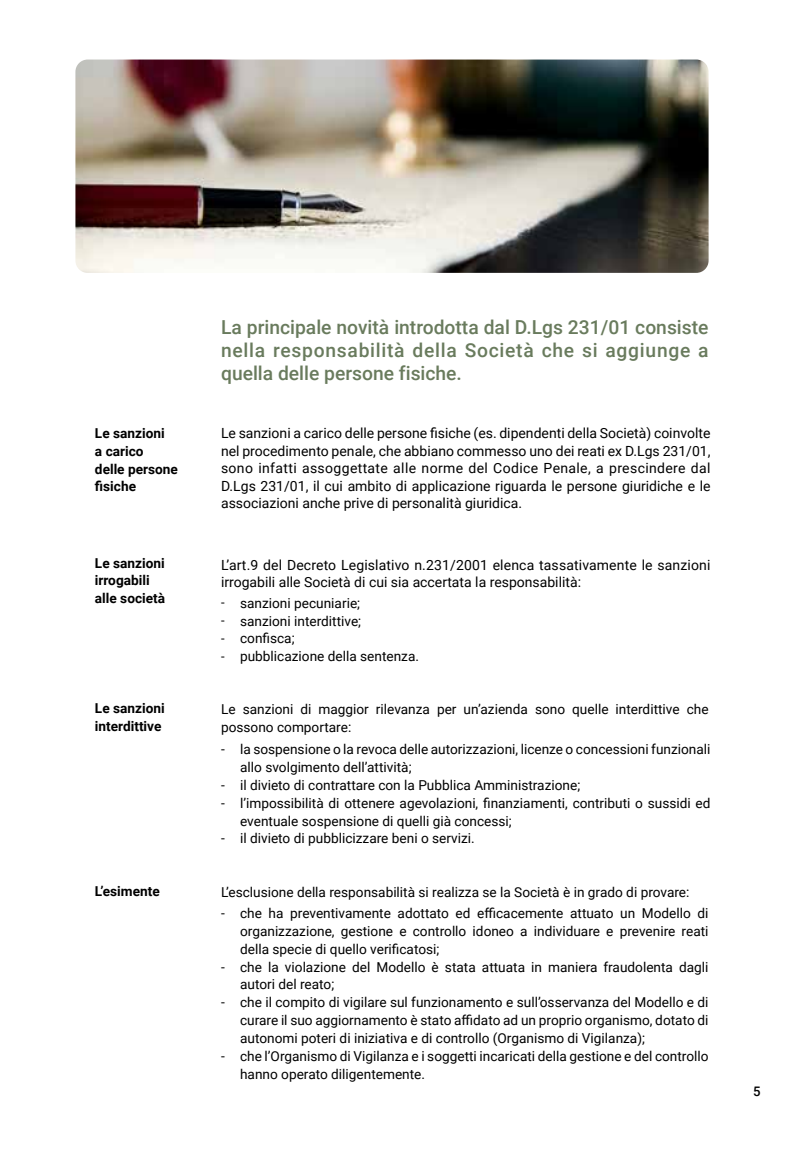
<style>
.page{position:relative;width:809px;height:1156px;background:#fff}
.page>*{position:absolute;margin:0;border:0;box-sizing:border-box;transform-origin:0 0}
.t1{font:500 19.25px/22.8px "Roboto";color:#697b5d;text-align:justify}
.t2{font:14px/17.5px "Roboto";color:#000;text-align:justify}
.t3{font:13.65px/17.8px "Roboto";color:#000}
.t4{font:700 13.65px/17.8px "Roboto";color:#000}
.t5{font:500 13.12px "Roboto";color:#000}
.t6{font:12.95px/18px "Roboto";color:#000;text-align:justify}
</style>
<div class="page">
<img style="left:75px;top:60px;width:633px;height:213px">
<p class="t4" style="left:95px;top:423px;width:84px">Le sanzioni<br>a carico<br>delle persone fisiche</p>
<p class="t4" style="left:95px;top:553px;width:72px">Le sanzioni irrogabili alle società</p>
<p class="t4" style="left:95px;top:698px;width:71px">Le sanzioni interdittive</p>
<p class="t4" style="left:95px;top:881px;width:66px">L’esimente</p>
<h1 class="t1" style="left:221px;top:315px;width:489px">La principale novità introdotta dal D.Lgs 231/01 consiste nella responsabilità della Società che si aggiunge a quella delle persone fisiche.</h1>
<p class="t2" style="left:221px;top:424px;width:491px">Le sanzioni a carico delle persone fisiche (es. dipendenti della Società) coinvolte nel procedimento penale, che abbiano commesso uno dei reati ex D.Lgs 231/01, sono infatti assoggettate alle norme del Codice Penale, a prescindere dal D.Lgs 231/01, il cui ambito di applicazione riguarda le persone giuridiche e le associazioni anche prive di personalità giuridica.</p>
<p class="t2" style="left:221px;top:555px;width:491px">L’art.9 del Decreto Legislativo n.231/2001 elenca tassativamente le sanzioni irrogabili alle Società di cui sia accertata la responsabilità:</p>
<p class="t6" style="left:221px;top:593px;width:5px">- - - -</p>
<p class="t3" style="left:240px;top:593px;width:180px">sanzioni pecuniarie;<br>sanzioni interdittive; confisca;<br>pubblicazione della sentenza.</p>
<p class="t3" style="left:221px;top:700px;width:489px">Le sanzioni di maggior rilevanza per un’azienda sono quelle interdittive che possono comportare:</p>
<p class="t3" style="left:240px;top:740px;width:472px">la sospensione o la revoca delle autorizzazioni, licenze o concessioni funzionali allo svolgimento dell’attività;<br>il divieto di contrattare con la Pubblica Amministrazione;<br>l’impossibilità di ottenere agevolazioni, finanziamenti, contributi o sussidi ed eventuale sospensione di quelli già concessi;<br>il divieto di pubblicizzare beni o servizi.</p>
<p class="t3" style="left:221px;top:740px;width:5px">-</p>
<p class="t3" style="left:221px;top:775px;width:5px">- -</p>
<p class="t3" style="left:221px;top:829px;width:5px">-</p>
<p class="t3" style="left:221px;top:883px;width:470px">L’esclusione della responsabilità si realizza se la Società è in grado di provare:</p>
<p class="t3" style="left:221px;top:904px;width:5px">-</p>
<p class="t3" style="left:221px;top:957px;width:5px">-</p>
<p class="t3" style="left:221px;top:993px;width:5px">-</p>
<p class="t3" style="left:221px;top:1046px;width:5px">-</p>
<p class="t3" style="left:240px;top:904px;width:470px">che ha preventivamente adottato ed efficacemente attuato un Modello di organizzazione, gestione e controllo idoneo a individuare e prevenire reati della specie di quello verificatosi;<br>che la violazione del Modello è stata attuata in maniera fraudolenta dagli autori del reato;<br>che il compito di vigilare sul funzionamento e sull’osservanza del Modello e di curare il suo aggiornamento è stato affidato ad un proprio organismo, dotato di autonomi poteri di iniziativa e di controllo (Organismo di Vigilanza);<br>che l’Organismo di Vigilanza e i soggetti incaricati della gestione e del controllo hanno operato diligentemente.</p>
<p class="t5" style="left:753px;top:1082px;width:9px">5</p>
</div>
